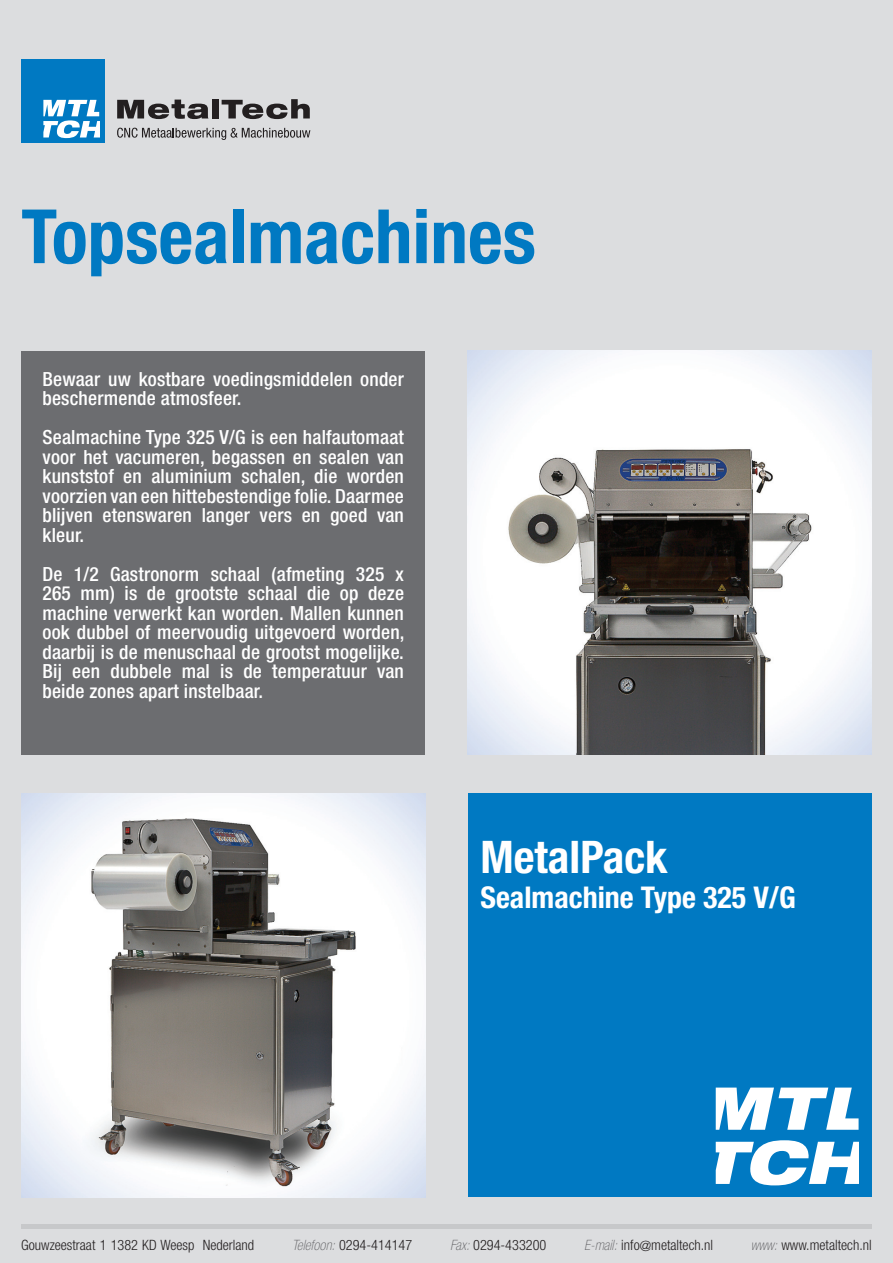
<style>
.page{position:relative;width:893px;height:1263px;background:#dcdddf}
.page>*{position:absolute;margin:0;border:0;box-sizing:border-box;transform-origin:0 0}
.t1{font:700 condensed 75px "Helvetica Neue";color:#0079c2}
.t2{font:700 condensed 45px "Helvetica Neue";color:#fff}
.t3{font:700 condensed 30px "Helvetica Neue";color:#fff}
.t4{font:500 condensed 19.5px/19.5px "Helvetica Neue";letter-spacing:.01em;color:#fff;text-align:justify}
.t5{font:300 condensed 14.25px "Helvetica Neue";color:#231f20}
.s1{font-weight:100;font-style:italic;color:#636366}
</style>
<div class="page">
<div style="left:468px;top:793px;width:404px;height:404px;background:#0079c2"></div>
<svg style="left:716px;top:1087px;width:143px;height:43px"></svg>
<svg style="left:716px;top:1140px;width:143px;height:45px"></svg>
<img style="left:468px;top:351px;width:404px;height:404px">
<div style="left:21px;top:60px;width:83px;height:83px;background:#0079c2"></div>
<svg style="left:43px;top:100px;width:56px;height:38px"></svg>
<svg style="left:117px;top:128px;width:193px;height:12px"></svg>
<svg style="left:117px;top:100px;width:91px;height:19px"></svg>
<div style="left:212px;top:99px;width:7px;height:19px;background:#231f20"></div>
<svg style="left:222px;top:99px;width:88px;height:20px"></svg>
<div style="left:21px;top:351px;width:404px;height:404px;background:#6c6d70"></div>
<img style="left:21px;top:793px;width:404px;height:404px">
<hr style="left:21px;top:1225px;width:851px;height:4px;background:#c7c8ca">
<h1 class="t1" style="left:21px;top:191px;width:516px">Topsealmachines</h1>
<p class="t4" style="left:43px;top:369px;width:363px">Bewaar uw kostbare voedingsmiddelen onder beschermende atmosfeer.</p>
<p class="t4" style="left:43px;top:427px;width:363px">Sealmachine Type 325 V/G is een halfautomaat voor het vacumeren, begassen en sealen van kunststof en aluminium schalen, die worden voorzien van een hittebestendige folie. Daarmee blijven etenswaren langer vers en goed van kleur.</p>
<p class="t4" style="left:43px;top:564px;width:364px">De 1/2 Gastronorm schaal (afmeting 325 x 265 mm) is de grootste schaal die op deze machine verwerkt kan worden. Mallen kunnen ook dubbel of meervoudig uitgevoerd worden, daarbij is de menuschaal de grootst mogelijke.<br>Bij een dubbele mal is de temperatuur van beide zones apart instelbaar.</p>
<h2 class="t2" style="left:480px;top:830px;width:189px">MetalPack</h2>
<h3 class="t3" style="left:480px;top:879px;width:317px">Sealmachine Type 325 V/G</h3>
<p class="t5" style="left:21px;top:1237px;width:234px">Gouwzeestraat 1 1382 KD Weesp Nederland</p>
<p class="t5" style="left:292px;top:1237px;width:122px"><span class="s1">Telefoon:</span> 0294-414147</p>
<p class="t5" style="left:450px;top:1237px;width:98px"><span class="s1">Fax:</span> 0294-433200</p>
<p class="t5" style="left:584px;top:1237px;width:131px"><span class="s1">E-mail:</span> info@metaltech.nl</p>
<p class="t5" style="left:751px;top:1237px;width:122px"><span class="s1">www:</span> www.metaltech.nl</p>
</div>
